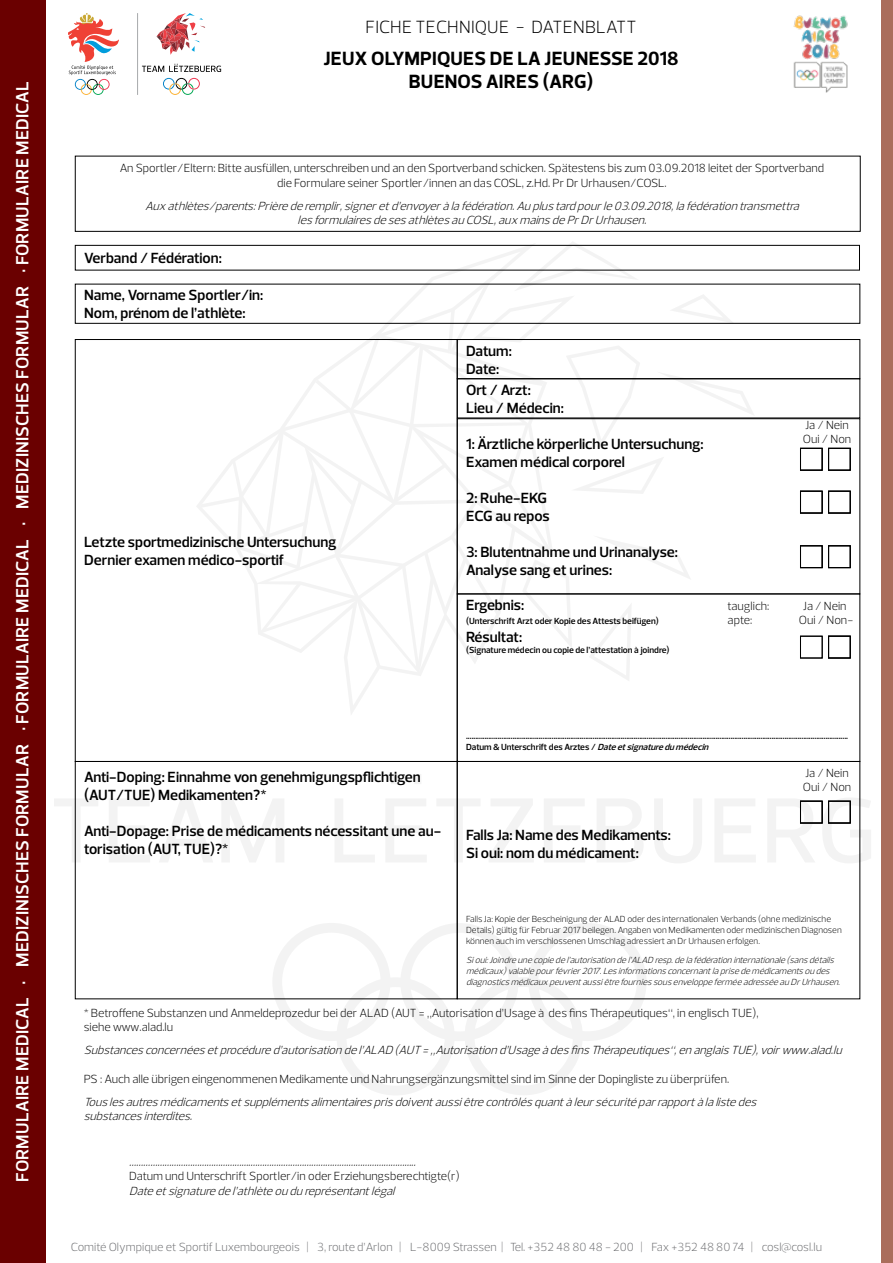
<style>
.page{position:relative;width:893px;height:1263px;background:#fff}
.page>*{position:absolute;margin:0;border:0;box-sizing:border-box;transform-origin:0 0}
.t1{font:700 19.5px/23.4px "Prelo";letter-spacing:.015em;color:#000;text-align:center}
.t2{font:600 18px "Prelo";letter-spacing:.015em;color:#fff}
.t3{font:300 18px "Prelo";letter-spacing:.015em;color:#000}
.t4{font:600 15px/18px "Prelo";color:#000}
.t5{font:600 15px/18px "Prelo";letter-spacing:-.02em;color:#000}
.t6{font:300 12px/14.4px "Prelo";color:#000}
.t7{font:italic 300 12px/14.4px "Prelo";color:#000;text-align:center}
.t8{font:300 12px "Prelo";color:#6d6e71}
.t9{font:600 9px/10.8px "Prelo";color:#000}
.t10{font:italic 300 9px/10.8px "Prelo";color:#000}
.t11{font:300 9px/10.8px "Prelo";color:#000}
.s1{font-style:italic}
</style>
<div class="page">
<svg style="left:142px;top:64px;width:79px;height:8px"></svg>
<svg style="left:157px;top:13px;width:48px;height:42px"></svg>
<svg style="left:163px;top:78px;width:37px;height:17px"></svg>
<svg style="left:68px;top:13px;width:51px;height:82px"></svg>
<hr style="left:137px;top:13px;width:1px;height:82px;background:#a7a9ac">
<div style="left:0;top:0;width:45px;height:1263px;background:#6a0000"></div>
<svg style="left:200px;top:242px;width:555px;height:440px"></svg>
<svg style="left:54px;top:798px;width:44px;height:64px"></svg>
<svg style="left:109px;top:799px;width:41px;height:63px"></svg>
<svg style="left:159px;top:798px;width:54px;height:64px"></svg>
<svg style="left:222px;top:799px;width:62px;height:63px"></svg>
<svg style="left:335px;top:799px;width:40px;height:63px"></svg>
<svg style="left:386px;top:774px;width:40px;height:88px"></svg>
<svg style="left:437px;top:799px;width:43px;height:63px"></svg>
<svg style="left:489px;top:799px;width:44px;height:63px"></svg>
<svg style="left:544px;top:799px;width:41px;height:63px"></svg>
<svg style="left:597px;top:799px;width:46px;height:63px"></svg>
<svg style="left:654px;top:799px;width:48px;height:64px"></svg>
<svg style="left:715px;top:799px;width:41px;height:63px"></svg>
<svg style="left:768px;top:799px;width:47px;height:63px"></svg>
<svg style="left:822px;top:797px;width:49px;height:66px"></svg>
<svg style="left:272px;top:923px;width:375px;height:172px"></svg>
<div style="left:882px;top:0;width:11px;height:1263px;background:#aa6d5b"></div>
<img style="left:793px;top:15px;width:55px;height:78px">
<div style="left:75px;top:156px;width:786px;height:76px;border:1px solid #000"></div>
<div style="left:75px;top:245px;width:785px;height:25px;border:1px solid #000"></div>
<div style="left:75px;top:284px;width:785px;height:40px;border:1px solid #000"></div>
<div style="left:75px;top:761px;width:383px;height:238px;border:1px solid #000"></div>
<div style="left:457px;top:339px;width:403px;height:40px;border:1px solid #000"></div>
<div style="left:457px;top:378px;width:403px;height:40px;border:1px solid #000"></div>
<div style="left:457px;top:418px;width:403px;height:176px;border:1px solid #000"></div>
<div style="left:457px;top:593px;width:403px;height:169px;border:1px solid #000"></div>
<div style="left:457px;top:761px;width:403px;height:238px;border:1px solid #000"></div>
<div style="left:800px;top:636px;width:22px;height:22px;border:1px solid #000"></div>
<div style="left:800px;top:448px;width:22px;height:22px;border:1px solid #000"></div>
<div style="left:800px;top:491px;width:22px;height:22px;border:1px solid #000"></div>
<div style="left:800px;top:546px;width:22px;height:22px;border:1px solid #000"></div>
<div style="left:800px;top:801px;width:22px;height:22px;border:1px solid #000"></div>
<div style="left:828px;top:448px;width:22px;height:22px;border:1px solid #000"></div>
<div style="left:828px;top:491px;width:22px;height:22px;border:1px solid #000"></div>
<div style="left:828px;top:546px;width:22px;height:22px;border:1px solid #000"></div>
<div style="left:828px;top:636px;width:22px;height:22px;border:1px solid #000"></div>
<div style="left:828px;top:801px;width:22px;height:22px;border:1px solid #000"></div>
<h2 class="t2" style="left:11px;top:1181px;width:1102px;rotate:-90deg">FORMULAIRE MEDICAL • MEDIZINISCHES FORMULAR • FORMULAIRE MEDICAL • MEDIZINISCHES FORMULAR • FORMULAIRE MEDICAL</h2>
<h2 class="t3" style="left:366px;top:16px;width:272px">FICHE TECHNIQUE - DATENBLATT</h2>
<h1 class="t1" style="left:324px;top:47px;width:356px">JEUX OLYMPIQUES DE LA JEUNESSE 2018<br>BUENOS AIRES (ARG)</h1>
<p class="t6" style="left:120px;top:161px;width:706px;text-align:center">An Sportler/Eltern: Bitte ausfüllen, unterschreiben und an den Sportverband schicken. Spätestens bis zum 03.09.2018 leitet der Sportverband die Formulare seiner Sportler/innen an das COSL, z.Hd. Pr Dr Urhausen/COSL.</p>
<p class="t7" style="left:145px;top:199px;width:659px">Auxathlètes/parents:Prièrederemplir,signeretd’envoyeràlafédération.Auplustardpourle03.09.2018,lafédérationtransmettra lesformulairesdesesathlètesauCOSL,auxmainsdePrDrUrhausen.</p>
<p class="t4" style="left:84px;top:249px;width:139px">Verband / Fédération:</p>
<p class="t4" style="left:84px;top:286px;width:181px">Name, Vorname Sportler/in:<br>Nom, prénom de l’athlète:</p>
<p class="t4" style="left:84px;top:533px;width:254px">Letzte sportmedizinische Untersuchung<br>Dernier examen médico-sportif</p>
<p class="t5" style="left:466px;top:342px;width:47px">Datum:<br>Date:</p>
<p class="t4" style="left:466px;top:381px;width:99px">Ort / Arzt:<br>Lieu / Médecin:</p>
<p class="t4" style="left:466px;top:435px;width:239px">1: Ärztliche körperliche Untersuchung:<br>Examen médical corporel</p>
<p class="t4" style="left:466px;top:489px;width:85px">2: Ruhe-EKG<br>ECG au repos</p>
<p class="t4" style="left:466px;top:543px;width:213px">3: Blutentnahme und Urinanalyse:<br>Analyse sang et urines:</p>
<p class="t4" style="left:466px;top:596px;width:60px">Ergebnis:</p>
<p class="t6" style="left:728px;top:599px;width:43px">tauglich:</p>
<p class="t6" style="left:803px;top:599px;width:45px">Ja / Nein</p>
<p class="t9" style="left:466px;top:616px;width:194px">(Unterschrift Arzt oder Kopie des Attests beifügen)</p>
<p class="t6" style="left:728px;top:613px;width:26px">apte:</p>
<p class="t6" style="left:799px;top:613px;width:56px">Oui / Non-</p>
<p class="t4" style="left:466px;top:628px;width:58px">Résultat:</p>
<p class="t9" style="left:466px;top:645px;width:205px">(Signature médecin ou copie de l’attestation à joindre)</p>
<p class="t6" style="left:803px;top:418px;width:50px">Ja / Nein<br>Oui / Non</p>
<p class="t4" style="left:84px;top:768px;width:338px">Anti-Doping: Einnahme von genehmigungspflichtigen (AUT/TUE) Medikamenten?*</p>
<p class="t4" style="left:84px;top:822px;width:358px">Anti-Dopage: Prise de médicaments nécessitant une au&shy;torisation (AUT, TUE)?*</p>
<p class="t9" style="left:466px;top:731px;width:383px">.............................................................................................................................................................................................................<br>Datum &amp; Unterschrift des Arztes / <span class="s1">Dateetsignaturedumédecin</span></p>
<p class="t4" style="left:466px;top:826px;width:206px">Falls Ja: Name des Medikaments:<br>Si oui: nom du médicament:</p>
<p class="t6" style="left:803px;top:766px;width:50px">Ja / Nein<br>Oui / Non</p>
<p class="t11" style="left:466px;top:914px;width:377px">Falls Ja: Kopie der Bescheinigung der ALAD oder des internationalen Verbands (ohne medizinische<br>Details) gültig für Februar 2017 beilegen. Angaben von Medikamenten oder medizinischen Diagnosen können auch im verschlossenen Umschlag adressiert an Dr Urhausen erfolgen.</p>
<p class="t10" style="left:466px;top:955px;width:378px">Sioui:Joindreunecopiedel’autorisationdel’ALAD resp.delafédérationinternationale(sansdétails médicaux)valablepourfévrier2017.Lesinformationsconcernantlaprisedemédicamentsoudes diagnosticsmédicauxpeuventaussiêtrefourniessousenveloppeferméeadresséeauDrUrhausen.</p>
<p class="t6" style="left:84px;top:1005px;width:676px">* Betroffene Substanzen und Anmeldeprozedur bei der ALAD (AUT = „Autorisation d’Usage à des fins Thérapeutiques“, in englisch TUE), siehe www.alad.lu</p>
<p class="t7" style="left:84px;top:1043px;width:763px">Substancesconcernéesetprocédured’autorisationdel’ALAD (AUT=„Autorisationd’UsageàdesfinsThérapeutiques“,enanglaisTUE),voirwww.alad.lu</p>
<p class="t6" style="left:84px;top:1071px;width:647px">PS : Auch alle übrigen eingenommenen Medikamente und Nahrungsergänzungsmittel sind im Sinne der Dopingliste zu überprüfen.</p>
<p class="t7" style="left:84px;top:1094px;width:678px;text-align:left">Touslesautresmédicamentsetsupplémentsalimentairesprisdoiventaussiêtrecontrôlésquantàleursécuritéparrapportàlalistedes substancesinterdites.</p>
<p class="t7" style="left:129px;top:1154px;width:292px">…………………………………………....…………..……………………….…………………….....</p>
<p class="t6" style="left:129px;top:1169px;width:332px">Datum und Unterschrift Sportler/in oder Erziehungsberechtigte(r)</p>
<p class="t7" style="left:129px;top:1183px;width:271px">Dateetsignaturedel’athlèteoudureprésentantlégal</p>
<p class="t8" style="left:71px;top:1239px;width:753px">Comité Olympique et Sportif Luxembourgeois | 3, route d’Arlon | L-8009 Strassen | Tel. +352 48 80 48 - 200 | Fax +352 48 80 74 | cosl@cosl.lu</p>
</div>
